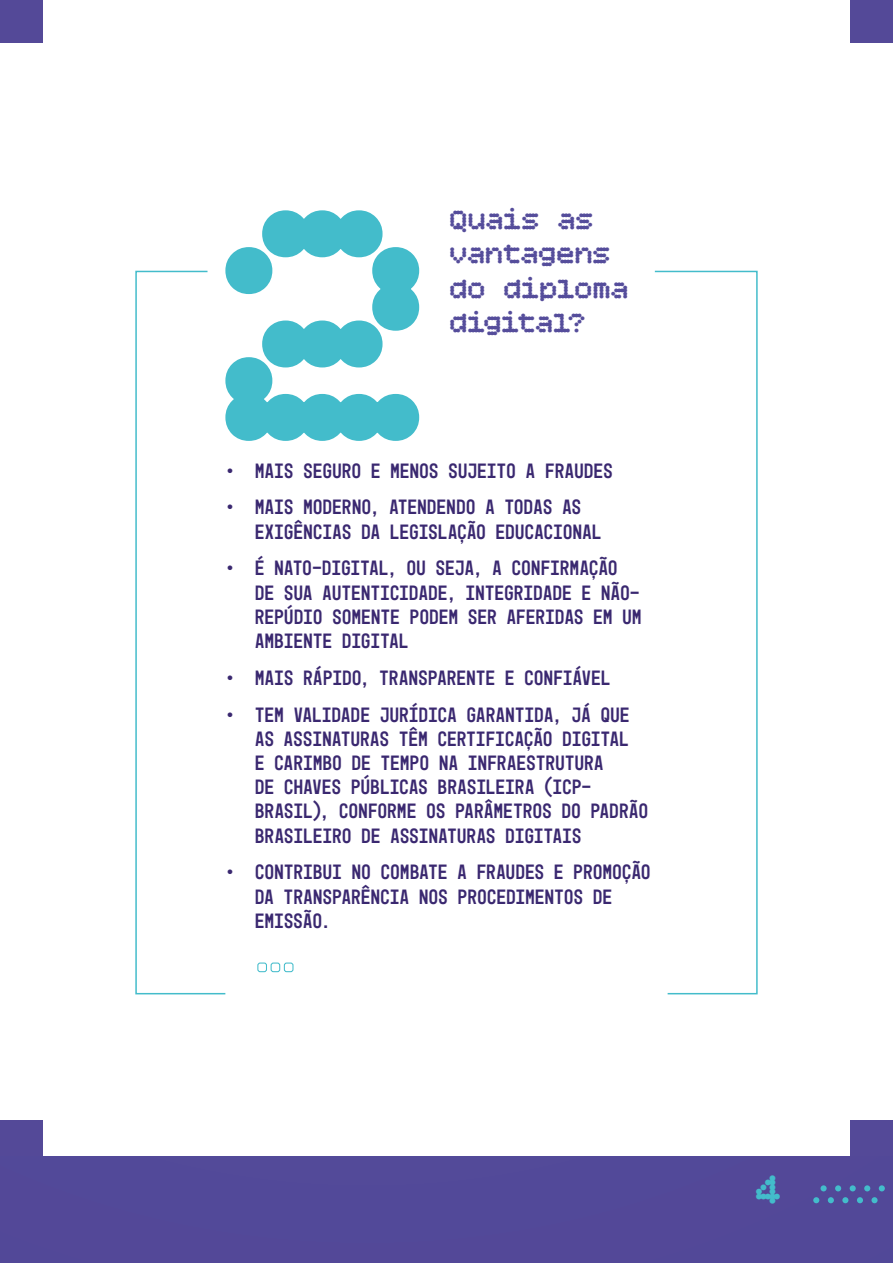
<style>
.page{position:relative;width:893px;height:1263px;background:#fff}
.page>*{position:absolute;margin:0;border:0;box-sizing:border-box;transform-origin:0 0}
.t1{font:367.2px "Bitcount Mono Single Medium Circle";color:#43bccb}
.t2{font:45px "Bitcount Mono Single Medium Circle";color:#43bccb}
.t3{font:30px/34.5px "Bitcount Mono Single Medium Circle";color:#554d9b}
.t4{font:21px/24.2px "Mono 45 Headline";letter-spacing:.02em;color:#3a2870}
</style>
<div class="page">
<div style="left:850px;top:1120px;width:43px;height:100px;background:#544998"></div>
<div style="left:0;top:1120px;width:43px;height:100px;background:#544998"></div>
<div style="left:0;top:1157px;width:893px;height:106px;background:#524898"></div>
<div style="left:0;top:0;width:43px;height:43px;background:#544998"></div>
<div style="left:850px;top:0;width:43px;height:43px;background:#544998"></div>
<svg style="left:813px;top:1197px;width:6px;height:6px"></svg>
<svg style="left:828px;top:1197px;width:6px;height:6px"></svg>
<svg style="left:842px;top:1197px;width:6px;height:6px"></svg>
<svg style="left:857px;top:1197px;width:6px;height:6px"></svg>
<div style="left:871px;top:1197px;width:7px;height:6px;background:#43bccb;border-radius:50%"></div>
<div style="left:820px;top:1185px;width:7px;height:6px;background:#43bccb;border-radius:50%"></div>
<svg style="left:835px;top:1185px;width:6px;height:6px"></svg>
<svg style="left:850px;top:1185px;width:6px;height:6px"></svg>
<svg style="left:864px;top:1185px;width:6px;height:6px"></svg>
<svg style="left:879px;top:1185px;width:6px;height:6px"></svg>
<svg style="left:135px;top:270px;width:623px;height:725px"></svg>
<div style="left:257px;top:962px;width:10px;height:10px;border:1px solid #43bccb;border-radius:2px"></div>
<div style="left:271px;top:962px;width:9px;height:10px;border:1px solid #43bccb;border-radius:2px"></div>
<div style="left:284px;top:962px;width:9px;height:10px;border:1px solid #43bccb;border-radius:2px"></div>
<h1 class="t1" style="left:230px;top:63px;width:222px">2</h1>
<h3 class="t3" style="left:451px;top:201px;width:181px">Quais as vantagens do diploma digital?</h3>
<p class="t4" style="left:225px;top:458px;width:389px">• MAIS SEGURO E MENOS SUJEITO A FRAUDES</p>
<p class="t4" style="left:255px;top:495px;width:348px;text-indent:-30px">• MAIS MODERNO, ATENDENDO A TODAS AS<br>EXIGÊNCIAS DA LEGISLAÇÃO EDUCACIONAL</p>
<p class="t4" style="left:255px;top:556px;width:388px;text-indent:-30px">• É NATO-DIGITAL, OU SEJA, A CONFIRMAÇÃO DE SUA AUTENTICIDADE, INTEGRIDADE E NÃO-REPÚDIO SOMENTE PODEM SER AFERIDAS EM UM AMBIENTE DIGITAL</p>
<p class="t4" style="left:225px;top:665px;width:387px">• MAIS RÁPIDO, TRANSPARENTE E CONFIÁVEL</p>
<p class="t4" style="left:255px;top:702px;width:394px;text-indent:-30px">• TEM VALIDADE JURÍDICA GARANTIDA, JÁ QUE AS ASSINATURAS TÊM CERTIFICAÇÃO DIGITAL<br>E CARIMBO DE TEMPO NA INFRAESTRUTURA<br>DE CHAVES PÚBLICAS BRASILEIRA (ICP-BRASIL), CONFORME OS PARÂMETROS DO PADRÃO BRASILEIRO DE ASSINATURAS DIGITAIS</p>
<p class="t4" style="left:255px;top:860px;width:397px;text-indent:-30px">• CONTRIBUI NO COMBATE A FRAUDES E PROMOÇÃO<br>DA TRANSPARÊNCIA NOS PROCEDIMENTOS DE<br>EMISSÃO.</p>
<h2 class="t2" style="left:757px;top:1157px;width:28px">4</h2>
</div>
